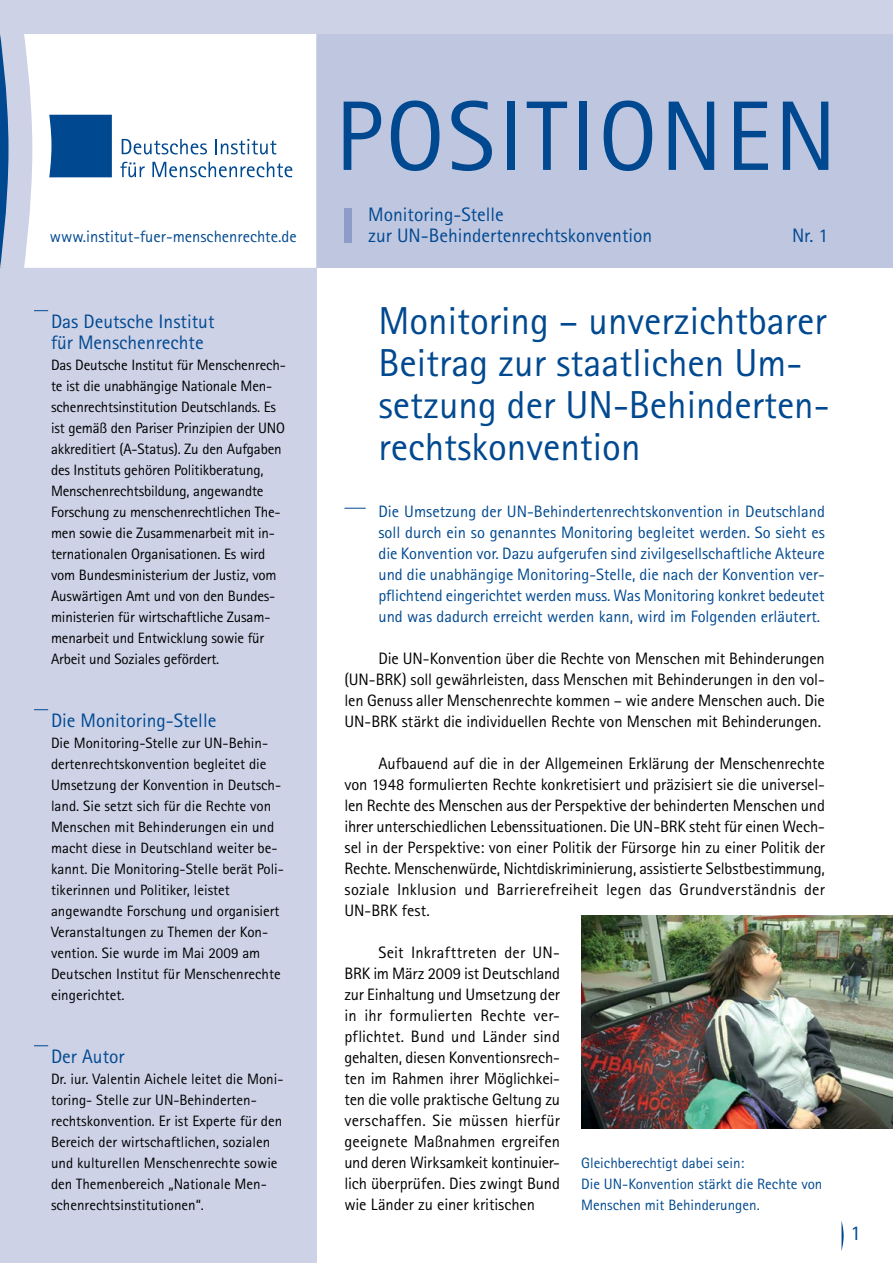
<style>
.page{position:relative;width:893px;height:1263px;background:#fff}
.page>*{position:absolute;margin:0;border:0;box-sizing:border-box;transform-origin:0 0}
.t1{font:99px "Rotis Sans Serif Std";letter-spacing:.03em;color:#004990}
.t2{font:39px/42px "Rotis Sans Serif Std";color:#004990}
.t3{font:21px "Rotis Sans Serif Std";color:#004990}
.t4{font:19.5px/21px "Rotis Sans Serif Std";color:#004990}
.t5{font:16.5px/21px "Rotis Sans Serif Std";letter-spacing:-.005em;color:#000;text-align:justify}
.t6{font:16.5px/21px "Rotis Sans Serif Std";color:#004990;text-align:justify}
.t7{font:15px/21px "Rotis Sans Serif Std";color:#000}
.Caption_ohne-abstand{font:15px/21px "Rotis Sans Serif Std";color:#004990}
</style>
<div class="page">
<div style="left:312px;top:0;width:581px;height:268px;background:#cdd2e7"></div>
<div style="left:312px;top:34px;width:581px;height:234px;background:#bfc6e0"></div>
<div style="left:0;top:0;width:316px;height:1263px;background:#cdd2e7"></div>
<div style="left:24px;top:34px;width:292px;height:234px;background:#fff"></div>
<svg style="left:0;top:34px;width:9px;height:234px"></svg>
<svg style="left:841px;top:1221px;width:3px;height:30px"></svg>
<div style="left:49px;top:115px;width:63px;height:62px;background:#004990"></div>
<svg style="left:122px;top:139px;width:85px;height:15px"></svg>
<svg style="left:215px;top:139px;width:61px;height:15px"></svg>
<svg style="left:120px;top:162px;width:25px;height:15px"></svg>
<svg style="left:152px;top:162px;width:140px;height:15px;background:#bbcee1"></svg>
<div style="left:344px;top:208px;width:7px;height:34px;background:#8e9dc8"></div>
<svg style="left:34px;top:310px;width:14px;height:1px"></svg>
<svg style="left:34px;top:709px;width:14px;height:1px"></svg>
<svg style="left:34px;top:1045px;width:14px;height:1px"></svg>
<img style="left:581px;top:915px;width:312px;height:214px">
<svg style="left:344px;top:508px;width:22px;height:1px"></svg>
<p class="t6" style="left:50px;top:226px;width:248px">www.institut-fuer-menschenrechte.de</p>
<h2 class="t4" style="left:51px;top:311px;width:165px">Das Deutsche Institut für Menschenrechte</h2>
<p class="t7" style="left:51px;top:355px;width:236px">Das Deutsche Institut für Menschenrech&shy;te ist die unabhängige Nationale Men&shy;schenrechtsinstitution Deutschlands. Es ist gemäß den Pariser Prinzipien der UNO akkreditiert (A-Status). Zu den Aufgaben des Instituts gehören Politikberatung, Menschenrechtsbildung, angewandte Forschung zu menschenrechtlichen The&shy;men sowie die Zusammenarbeit mit in&shy;ternationalen Organisationen. Es wird vom Bundesministerium der Justiz, vom Auswärtigen Amt und von den Bundes&shy;ministerien für wirtschaftliche Zusam&shy;menarbeit und Entwicklung sowie für Arbeit und Soziales gefördert.</p>
<h2 class="t4" style="left:51px;top:710px;width:167px">Die Monitoring-Stelle</h2>
<p class="t7" style="left:51px;top:733px;width:234px">Die Monitoring-Stelle zur UN-Behin&shy;dertenrechtskonvention begleitet die Umsetzung der Konvention in Deutsch&shy;land. Sie setzt sich für die Rechte von Menschen mit Behinderungen ein und macht diese in Deutschland weiter be&shy;kannt. Die Monitoring-Stelle berät Poli&shy;tikerinnen und Politiker, leistet angewandte Forschung und organisiert Veranstaltungen zu Themen der Kon&shy;vention. Sie wurde im Mai 2009 am Deutschen Institut für Menschenrechte eingerichtet.</p>
<h2 class="t4" style="left:51px;top:1046px;width:75px">Der Autor</h2>
<p class="t7" style="left:51px;top:1069px;width:234px">Dr. iur. Valentin Aichele leitet die Moni&shy;toring- Stelle zur UN-Behinderten&shy;rechtskonvention. Er ist Experte für den Bereich der wirtschaftlichen, sozialen und kulturellen Menschenrechte sowie den Themenbereich „Nationale Men&shy;schenrechtsinstitutionen“.</p>
<h1 class="t1" style="left:335px;top:78px;width:503px">POSITIONEN</h1>
<p class="t4" style="left:368px;top:204px;width:137px">Monitoring-Stelle</p>
<p class="t4" style="left:368px;top:225px;width:286px">zur UN-Behindertenrechtskonvention</p>
<p class="t4" style="left:792px;top:225px;width:38px">Nr. 1</p>
<h2 class="t2" style="left:378px;top:300px;width:453px">Monitoring – unverzichtbarer<br>Beitrag zur staatlichen Um&shy;setzung der UN-Behinderten&shy;rechtskonvention</h2>
<p class="t6" style="left:378px;top:501px;width:448px">Die Umsetzung der UN-Behindertenrechtskonvention in Deutschland soll durch ein so genanntes Monitoring begleitet werden. So sieht es die Konvention vor. Dazu aufgerufen sind zivilgesellschaftliche Akteure und die unabhängige Monitoring-Stelle, die nach der Konvention ver&shy;pflichtend eingerichtet werden muss. Was Monitoring konkret bedeutet und was dadurch erreicht werden kann, wird im Folgenden erläutert.</p>
<p class="t5" style="left:344px;top:648px;width:482px;text-indent:34px">Die UN-Konvention über die Rechte von Menschen mit Behinderungen (UN-BRK) soll gewährleisten, dass Menschen mit Behinderungen in den vol&shy;len Genuss aller Menschenrechte kommen – wie andere Menschen auch. Die UN-BRK stärkt die individuellen Rechte von Menschen mit Behinderungen.</p>
<p class="t5" style="left:344px;top:753px;width:482px;text-indent:34px">Aufbauend auf die in der Allgemeinen Erklärung der Menschenrechte von 1948 formulierten Rechte konkretisiert und präzisiert sie die universel&shy;len Rechte des Menschen aus der Perspektive der behinderten Menschen und ihrer unterschiedlichen Lebenssituationen. Die UN-BRK steht für einen Wech&shy;sel in der Perspektive: von einer Politik der Fürsorge hin zu einer Politik der Rechte. Menschenwürde, Nichtdiskriminierung, assistierte Selbstbestimmung, soziale Inklusion und Barrierefreiheit legen das Grundverständnis der UN-BRK fest.</p>
<p class="t5" style="left:344px;top:942px;width:217px;text-indent:34px">Seit Inkrafttreten der UN-BRK im März 2009 ist Deutschland zur Einhaltung und Umsetzung der in ihr formulierten Rechte ver&shy;pflichtet. Bund und Länder sind gehalten, diesen Konventionsrech&shy;ten im Rahmen ihrer Möglichkei&shy;ten die volle praktische Geltung zu verschaffen. Sie müssen hierfür geeignete Maßnahmen ergreifen und deren Wirksamkeit kontinuier&shy;lich überprüfen. Dies zwingt Bund wie Länder zu einer kritischen</p>
<p class="Caption_ohne-abstand" style="left:581px;top:1153px;width:165px">Gleichberechtigt dabei sein:</p>
<p class="Caption_ohne-abstand" style="left:581px;top:1174px;width:243px">Die UN-Konvention stärkt die Rechte von<br>Menschen mit Behinderungen.</p>
<h3 class="t3" style="left:850px;top:1220px;width:12px">1</h3>
</div>
